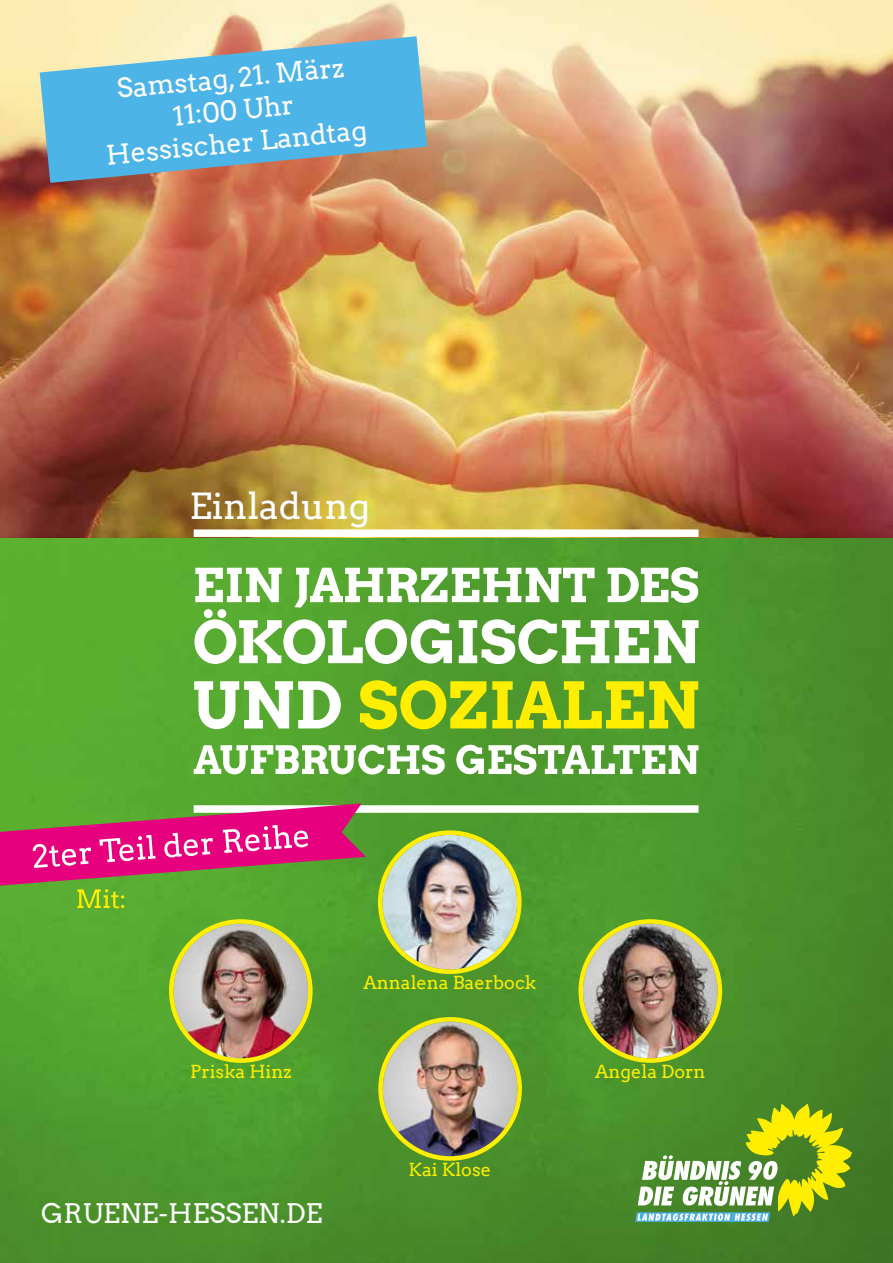
<style>
.page{position:relative;width:893px;height:1263px;background:#fff}
.page>*{position:absolute;margin:0;border:0;box-sizing:border-box;transform-origin:0 0}
.t1{font:36px "Arvo";color:#fff}
.t2{font:27px/32.4px "Arvo";color:#fff;text-align:center}
.t3{font:18px "Arvo";color:#fe0}
</style>
<div class="page">
<img style="left:0;top:537px;width:893px;height:726px">
<img style="left:0;top:0;width:893px;height:537px">
<svg style="left:40px;top:36px;width:387px;height:147px;background:#72b0cb"></svg>
<svg style="left:635px;top:1103px;width:217px;height:119px;background:#83ab46"></svg>
<div style="left:194px;top:529px;width:504px;height:8px;background:#fff"></div>
<div style="left:194px;top:805px;width:504px;height:8px;background:#fff"></div>
<svg style="left:194px;top:745px;width:504px;height:30px"></svg>
<svg style="left:360px;top:680px;width:338px;height:49px;background:#adc715"></svg>
<svg style="left:194px;top:681px;width:147px;height:48px"></svg>
<svg style="left:194px;top:567px;width:504px;height:97px"></svg>
<img style="left:382px;top:835px;width:135px;height:134px;border-radius:67px">
<div style="left:378px;top:830px;width:144px;height:144px;border:4px solid #fe0;border-radius:50%"></div>
<img style="left:383px;top:1021px;width:134px;height:135px;border-radius:67px">
<div style="left:378px;top:1017px;width:144px;height:144px;border:4px solid #fe0;border-radius:50%"></div>
<img style="left:583px;top:924px;width:135px;height:134px;border-radius:67px">
<div style="left:578px;top:919px;width:144px;height:144px;border:4px solid #fe0;border-radius:50%"></div>
<img style="left:173px;top:924px;width:135px;height:134px;border-radius:67px">
<div style="left:169px;top:919px;width:144px;height:144px;border:4px solid #fe0;border-radius:50%"></div>
<svg style="left:0;top:803px;width:366px;height:105px;background:#a36460"></svg>
<p class="t2" style="left:99px;top:73px;width:263px;rotate:-5deg">Samstag, 21. März<br>11:00 Uhr<br>Hessischer Landtag</p>
<h1 class="t1" style="left:189px;top:484px;width:182px">Einladung</h1>
<p class="t3" style="left:363px;top:972px;width:174px">Annalena Baerbock</p>
<p class="t3" style="left:190px;top:1061px;width:103px">Priska Hinz</p>
<p class="t3" style="left:595px;top:1061px;width:112px">Angela Dorn</p>
<p class="t2" style="left:41px;top:1197px;width:283px">GRUENE-HESSEN.DE</p>
<p class="t3" style="left:408px;top:1159px;width:84px">Kai Klose</p>
</div>
